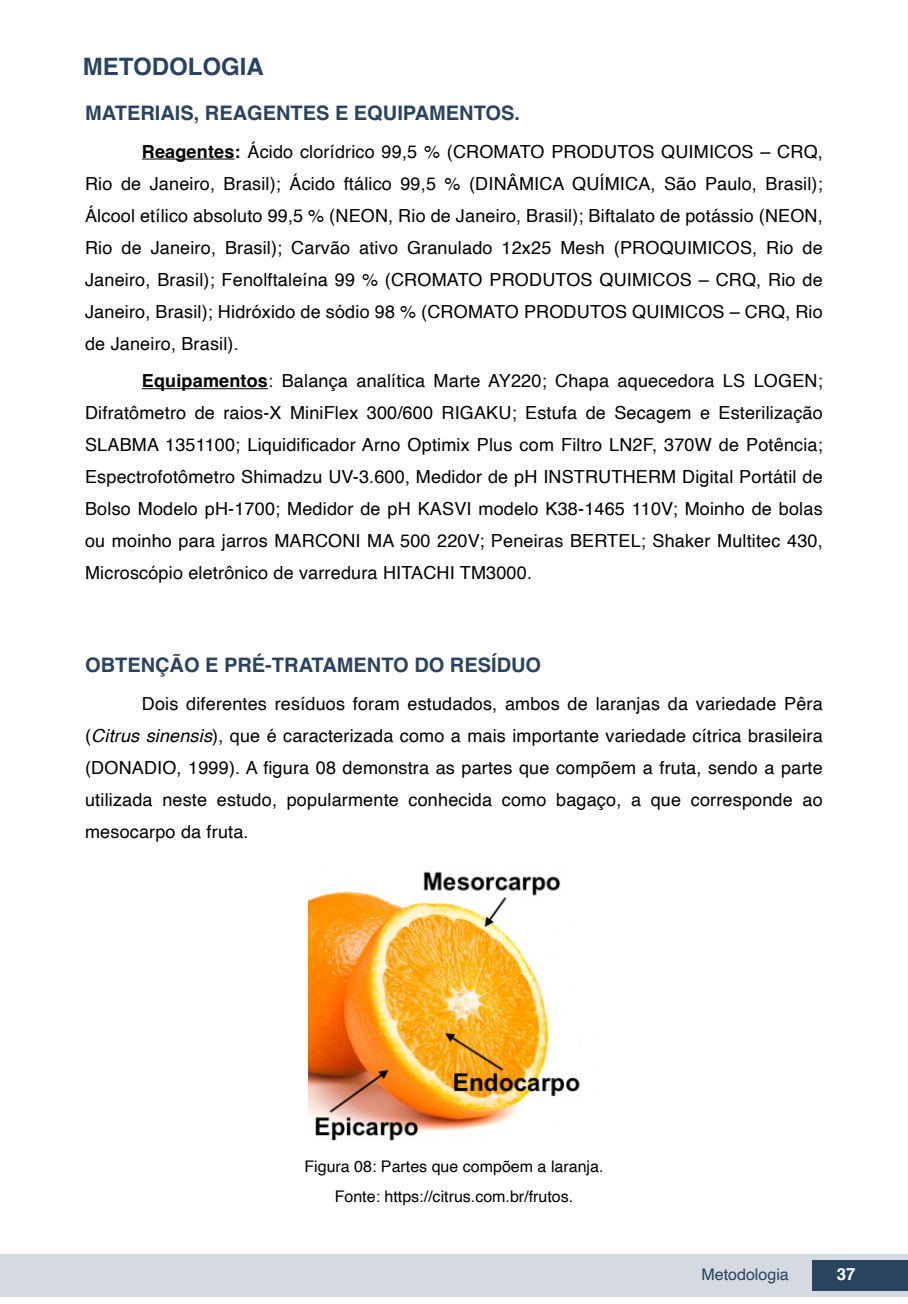
<style>
.page{position:relative;width:908px;height:1304px;background:#fff}
.page>*{position:absolute;margin:0;border:0;box-sizing:border-box;transform-origin:0 0}
.cap_sem_cap{font:700 24px "Helvetica";color:#2a435e}
.TITULOS{font:700 20px "Helvetica";color:#2a435e}
.txt{font:18px/32px "Helvetica";letter-spacing:.01em;color:#000;text-align:justify}
.t1{font:700 16.8px "Helvetica";color:#fff}
.imagens_graf_tab{font:16px "Helvetica";color:#000}
.t2{font:16px "Helvetica";color:#2a435e}
.s1{font-weight:700}
.s2{font-style:italic}
</style>
<div class="page">
<div style="left:0;top:1254px;width:906px;height:43px;background:#d4dadf"></div>
<div style="left:812px;top:1261px;width:95px;height:30px;background:#2a435e"></div>
<hr style="left:142px;top:159px;width:92px;height:1px;background:#000">
<hr style="left:142px;top:388px;width:126px;height:1px;background:#000">
<img style="left:308px;top:871px;width:272px;height:270px">
<p class="cap_sem_cap" style="left:83px;top:51px;width:37px">Metodologia</p>
<p class="TITULOS" style="left:85px;top:101px;width:436px">MATERIAIS, REAGENTES E EQUIPAMENTOS.</p>
<p class="txt" style="left:85px;top:136px;width:739px;text-indent:57px"><span class="s1">Reagentes:</span> Ácido clorídrico 99,5 % (CROMATO PRODUTOS QUIMICOS – CRQ, Rio de Janeiro, Brasil); Ácido ftálico 99,5 % (DINÂMICA QUÍMICA, São Paulo, Brasil); Álcool etílico absoluto 99,5 % (NEON, Rio de Janeiro, Brasil); Biftalato de potássio (NEON, Rio de Janeiro, Brasil); Carvão ativo Granulado 12x25 Mesh (PROQUIMICOS, Rio de Janeiro, Brasil); Fenolftaleína 99 % (CROMATO PRODUTOS QUIMICOS – CRQ, Rio de Janeiro, Brasil); Hidróxido de sódio 98 % (CROMATO PRODUTOS QUIMICOS – CRQ, Rio de Janeiro, Brasil).</p>
<p class="txt" style="left:85px;top:366px;width:738px;text-indent:57px"><span class="s1">Equipamentos</span>: Balança analítica Marte AY220; Chapa aquecedora LS LOGEN; Difratômetro de raios-X MiniFlex 300/600 RIGAKU; Estufa de Secagem e Esterilização SLABMA 1351100; Liquidificador Arno Optimix Plus com Filtro LN2F, 370W de Potência; Espectrofotômetro Shimadzu UV-3.600, Medidor de pH INSTRUTHERM Digital Portátil de Bolso Modelo pH-1700; Medidor de pH KASVI modelo K38-1465 110V; Moinho de bolas ou moinho para jarros MARCONI MA 500 220V; Peneiras BERTEL; Shaker Multitec 430, Microscópio eletrônico de varredura HITACHI TM3000.</p>
<p class="TITULOS" style="left:85px;top:653px;width:457px">OBTENÇÃO E PRÉ-TRATAMENTO DO RESÍDUO</p>
<p class="txt" style="left:85px;top:688px;width:738px;text-indent:57px">Dois diferentes resíduos foram estudados, ambos de laranjas da variedade Pêra (<span class="s2">Citrus sinensis</span>), que é caracterizada como a mais importante variedade cítrica brasileira (DONADIO, 1999). A figura 08 demonstra as partes que compõem a fruta, sendo a parte utilizada neste estudo, popularmente conhecida como bagaço, a que corresponde ao mesocarpo da fruta.</p>
<p class="imagens_graf_tab" style="left:304px;top:1154px;width:300px">Figura 08: Partes que compõem a laranja.</p>
<p class="imagens_graf_tab" style="left:334px;top:1184px;width:240px">Fonte: https://citrus.com.br/frutos.</p>
<p class="t2" style="left:701px;top:1262px;width:89px">Metodologia</p>
<p class="t1" style="left:836px;top:1264px;width:20px">37</p>
</div>
